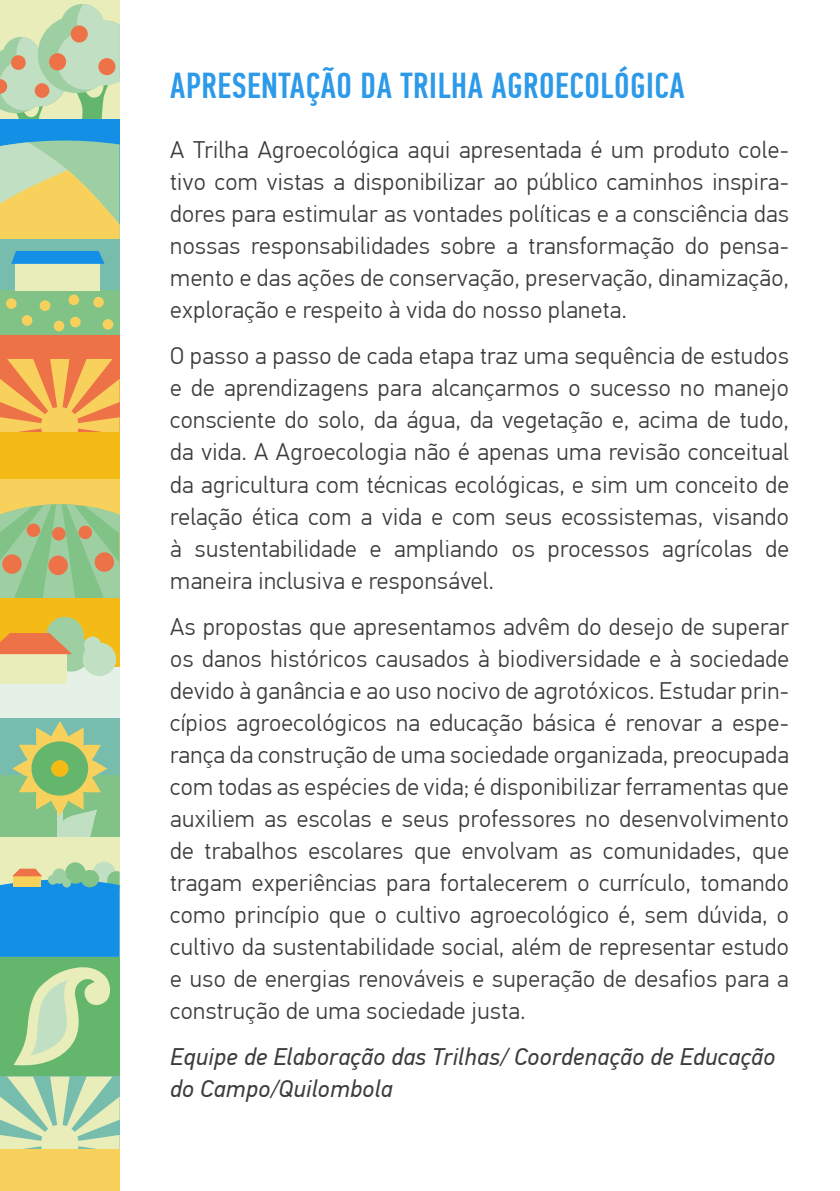
<style>
.page{position:relative;width:840px;height:1191px;background:#fff}
.page>*{position:absolute;margin:0;border:0;box-sizing:border-box;transform-origin:0 0}
.t1{font:500 36px "PF Din Text Comp Pro";letter-spacing:.015em;color:#2c9ae9}
.t2{font:300 24px/32px "PF Din Text Pro";letter-spacing:.015em;color:#3c3c3b;text-align:justify}
.t3{font:italic 24px/32px "PF Din Text Pro";letter-spacing:.015em;color:#3c3c3b}
</style>
<div class="page">
<div style="left:0;top:717px;width:120px;height:120px;background:#76bdad"></div>
<div style="left:0;top:774px;width:120px;height:63px;background:#81c287"></div>
<svg style="left:12px;top:721px;width:95px;height:116px"></svg>
<div style="left:51px;top:760px;width:17px;height:17px;background:#f4ba15;border-radius:50%"></div>
<svg style="left:0;top:1px;width:120px;height:119px;background:#c3dab2"></svg>
<div style="left:49px;top:53px;width:17px;height:17px;background:#ee7247;border-radius:50%"></div>
<div style="left:71px;top:25px;width:17px;height:18px;background:#ee7247;border-radius:50%"></div>
<div style="left:98px;top:58px;width:17px;height:17px;background:#ee7247;border-radius:50%"></div>
<div style="left:0;top:478px;width:120px;height:120px;background:#f8d15d"></div>
<svg style="left:0;top:504px;width:120px;height:94px;background:#94c891"></svg>
<div style="left:2px;top:554px;width:20px;height:20px;background:#ee7247;border-radius:50%"></div>
<div style="left:48px;top:555px;width:20px;height:20px;background:#ee7247;border-radius:50%"></div>
<div style="left:95px;top:552px;width:19px;height:20px;background:#ee7247;border-radius:50%"></div>
<div style="left:27px;top:523px;width:13px;height:14px;background:#ee7247;border-radius:50%"></div>
<div style="left:52px;top:527px;width:13px;height:13px;background:#ee7247;border-radius:50%"></div>
<div style="left:78px;top:526px;width:14px;height:13px;background:#ee7247;border-radius:50%"></div>
<div style="left:0;top:957px;width:120px;height:119px;background:#64b66d"></div>
<svg style="left:14px;top:967px;width:96px;height:99px"></svg>
<div style="left:0;top:598px;width:120px;height:119px;background:#f4ba15"></div>
<div style="left:0;top:667px;width:120px;height:50px;background:#e5f1e7"></div>
<div style="left:46px;top:617px;width:38px;height:37px;background:#9ecfa2;border-radius:50%"></div>
<div style="left:52px;top:634px;width:38px;height:37px;background:#9ecfa2;border-radius:50%"></div>
<div style="left:0;top:653px;width:67px;height:30px;background:#e8edba"></div>
<svg style="left:0;top:633px;width:72px;height:21px"></svg>
<div style="left:84px;top:636px;width:17px;height:17px;background:#c1dfc2;border-radius:50%"></div>
<div style="left:83px;top:642px;width:33px;height:34px;background:#c1dfc2;border-radius:50%"></div>
<div style="left:0;top:120px;width:120px;height:119px;background:#148fe6"></div>
<svg style="left:0;top:140px;width:120px;height:99px;background:#ced187"></svg>
<svg style="left:0;top:359px;width:120px;height:73px;background:#f3aa54"></svg>
<div style="left:0;top:432px;width:120px;height:46px;background:#f4ba15"></div>
<div style="left:0;top:837px;width:120px;height:120px;background:#e8edba"></div>
<div style="left:92px;top:861px;width:24px;height:26px;background:#e1eabb;border-radius:50%"></div>
<svg style="left:0;top:862px;width:120px;height:95px;background:#3e9fd3"></svg>
<div style="left:0;top:239px;width:120px;height:120px;background:#76bdad"></div>
<div style="left:0;top:290px;width:120px;height:45px;background:#81c287"></div>
<div style="left:6px;top:298px;width:11px;height:11px;background:#f8d15d;border-radius:50%"></div>
<div style="left:22px;top:315px;width:10px;height:11px;background:#f8d15d;border-radius:50%"></div>
<div style="left:40px;top:300px;width:10px;height:11px;background:#f8d15d;border-radius:50%"></div>
<div style="left:54px;top:321px;width:10px;height:10px;background:#f8d15d;border-radius:50%"></div>
<div style="left:68px;top:294px;width:11px;height:11px;background:#f8d15d;border-radius:50%"></div>
<div style="left:93px;top:297px;width:11px;height:10px;background:#f8d15d;border-radius:50%"></div>
<div style="left:70px;top:317px;width:11px;height:10px;background:#f8d15d;border-radius:50%"></div>
<div style="left:103px;top:319px;width:10px;height:10px;background:#f8d15d;border-radius:50%"></div>
<div style="left:15px;top:255px;width:85px;height:35px;background:#e8edba"></div>
<svg style="left:11px;top:251px;width:93px;height:13px"></svg>
<div style="left:0;top:335px;width:120px;height:24px;background:#ee7247"></div>
<svg style="left:0;top:1076px;width:120px;height:73px;background:#b9d9b4"></svg>
<div style="left:0;top:1149px;width:120px;height:42px;background:#f8d15d"></div>
<h1 class="t1" style="left:170px;top:65px;width:515px">APRESENTAÇÃO DA TRILHA AGROECOLÓGICA</h1>
<p class="t2" style="left:170px;top:134px;width:619px">A Trilha Agroecológica aqui apresentada é um produto cole&shy;tivo com vistas a disponibilizar ao público caminhos inspira&shy;dores para estimular as vontades políticas e a consciência das nossas responsabilidades sobre a transformação do pensa&shy;mento e das ações de conservação, preservação, dinamização, exploração e respeito à vida do nosso planeta.</p>
<p class="t2" style="left:170px;top:340px;width:620px">O passo a passo de cada etapa traz uma sequência de estudos e de aprendizagens para alcançarmos o sucesso no manejo consciente do solo, da água, da vegetação e, acima de tudo, da vida. A Agroecologia não é apenas uma revisão conceitual da agricultura com técnicas ecológicas, e sim um conceito de relação ética com a vida e com seus ecossistemas, visando à sustentabilidade e ampliando os processos agrícolas de maneira inclusiva e responsável.</p>
<p class="t2" style="left:170px;top:611px;width:620px">As propostas que apresentamos advêm do desejo de superar os danos históricos causados à biodiversidade e à sociedade devido à ganância e ao uso nocivo de agrotóxicos. Estudar prin&shy;cípios agroecológicos na educação básica é renovar a espe&shy;rança da construção de uma sociedade organizada, preocupada com todas as espécies de vida; é disponibilizar ferramentas que auxiliem as escolas e seus professores no desenvolvimento de trabalhos escolares que envolvam as comunidades, que tragam experiências para fortalecerem o currículo, tomando como princípio que o cultivo agroecológico é, sem dúvida, o cultivo da sustentabilidade social, além de representar estudo e uso de energias renováveis e superação de desafios para a construção de uma sociedade justa.</p>
<p class="t3" style="left:170px;top:1041px;width:606px">Equipe de Elaboração das Trilhas/ Coordenação de Educação do Campo/Quilombola</p>
</div>
